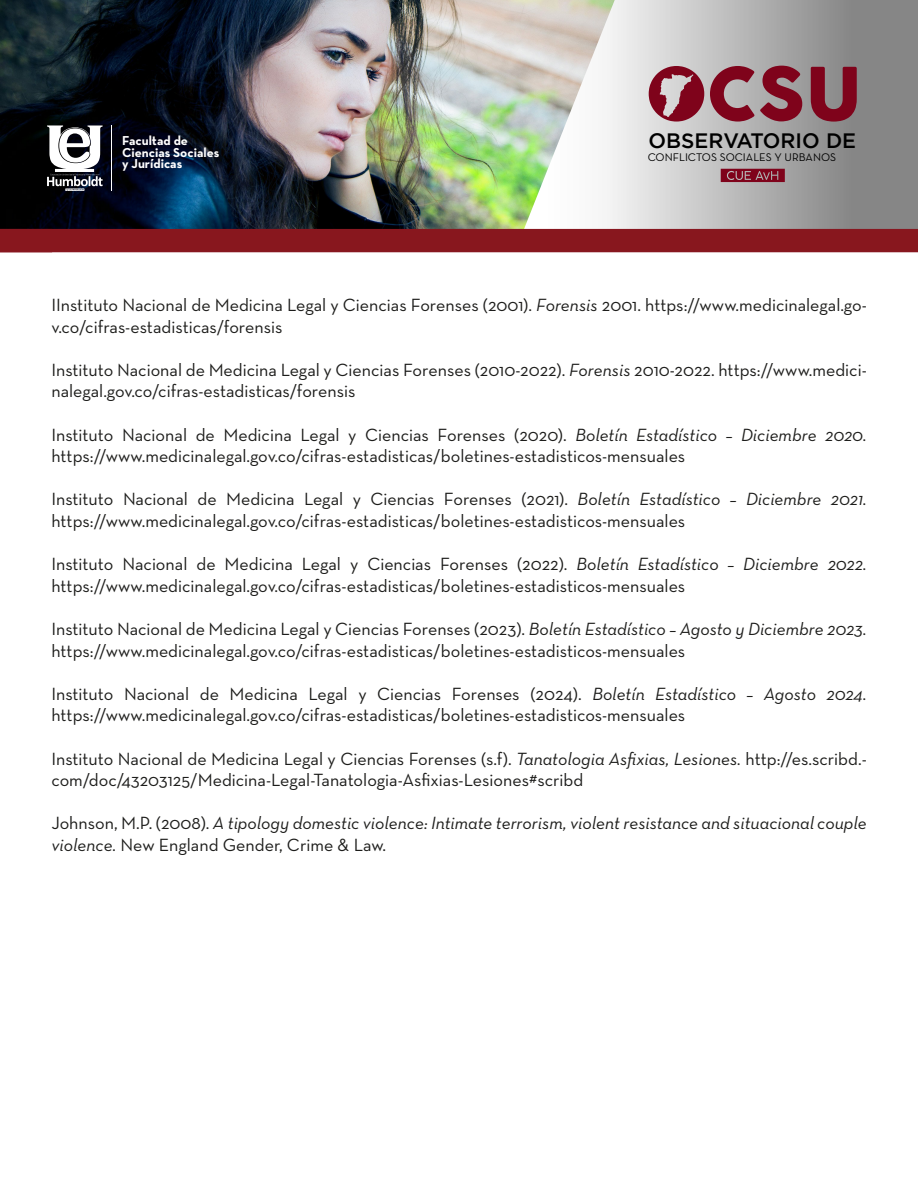
<style>
.page{position:relative;width:918px;height:1188px;background:#fff}
.page>*{position:absolute;margin:0;border:0;box-sizing:border-box;transform-origin:0 0}
.t1{font:500 20.85px "Gotham";color:#000}
.t2{font:18px/21.6px "Neutra Text";color:#1d1d1b}
.t3{font:italic 18px/21.6px "Neutra Text";color:#1d1d1b}
.t4{font:700 13.2px/11.1px "Neutra Text";color:#fff}
.t5{font:11.25px "Neutra Text";color:#000}
.s1{font-style:italic}
.s2{font-style:normal}
</style>
<div class="page">
<img style="left:0;top:0;width:521px;height:229px">
<svg style="left:47px;top:125px;width:56px;height:66px"></svg>
<hr style="left:111px;top:126px;width:1px;height:65px;background:#fff">
<svg style="left:521px;top:0;width:397px;height:229px;background:#bcbdb9"></svg>
<div style="left:0;top:229px;width:918px;height:23px;background:#88171e"></div>
<svg style="left:710px;top:66px;width:92px;height:56px;background:#975562"></svg>
<svg style="left:811px;top:67px;width:46px;height:55px;background:#843645"></svg>
<svg style="left:649px;top:66px;width:55px;height:56px;background:#a45e6c"></svg>
<svg style="left:721px;top:169px;width:64px;height:13px"></svg>
<p class="t4" style="left:122px;top:135px;width:99px">Facultad de<br>Ciencias Sociales y Jurídicas</p>
<p class="t1" style="left:649px;top:129px;width:209px">OBSERVATORIO DE</p>
<p class="t5" style="left:648px;top:151px;width:190px">CONFLICTOS SOCIALES Y URBANOS</p>
<p class="t2" style="left:51px;top:294px;width:817px">IInstituto Nacional de Medicina Legal y Ciencias Forenses (2001). <span class="s1">Forensis</span> 2001. https://www.medicinalegal.go&shy;v.co/cifras-estadisticas/forensis</p>
<p class="t2" style="left:51px;top:359px;width:817px">Instituto Nacional de Medicina Legal y Ciencias Forenses (2010-2022). <span class="s1">Forensis</span> 2010-2022. https://www.medici&shy;nalegal.gov.co/cifras-estadisticas/forensis</p>
<p class="t2" style="left:51px;top:423px;width:817px">Instituto Nacional de Medicina Legal y Ciencias Forenses (2020). <span class="s1">Boletín Estadístico – Diciembre 2020. </span>https://www.medicinalegal.gov.co/cifras-estadisticas/boletines-estadisticos-mensuales</p>
<p class="t2" style="left:51px;top:488px;width:817px">Instituto Nacional de Medicina Legal y Ciencias Forenses (2021). <span class="s1">Boletín Estadístico – Diciembre 2021. </span>https://www.medicinalegal.gov.co/cifras-estadisticas/boletines-estadisticos-mensuales</p>
<p class="t2" style="left:51px;top:553px;width:817px">Instituto Nacional de Medicina Legal y Ciencias Forenses (2022). <span class="s1">Boletín Estadístico – Diciembre 2022. </span>https://www.medicinalegal.gov.co/cifras-estadisticas/boletines-estadisticos-mensuales</p>
<p class="t2" style="left:51px;top:618px;width:817px">Instituto Nacional de Medicina Legal y Ciencias Forenses (2023). <span class="s1">Boletín Estadístico – Agosto y Diciembre 2023. </span>https://www.medicinalegal.gov.co/cifras-estadisticas/boletines-estadisticos-mensuales</p>
<p class="t2" style="left:51px;top:683px;width:817px">Instituto Nacional de Medicina Legal y Ciencias Forenses (2024). <span class="s1">Boletín Estadístico – Agosto 2024. </span>https://www.medicinalegal.gov.co/cifras-estadisticas/boletines-estadisticos-mensuales</p>
<p class="t2" style="left:51px;top:747px;width:817px">Instituto Nacional de Medicina Legal y Ciencias Forenses (s.f). <span class="s1">Tanatologia Asfixias, Lesiones.</span> http://es.scribd.- com/doc/43203125/Medicina-Legal-Tanatologia-Asfixias-Lesiones#scribd</p>
<p class="t3" style="left:51px;top:812px;width:817px"><span class="s2">Johnson, M.P. (2008).</span> A tipology domestic violence: Intimate terrorism, violent resistance and situacional couple violence. <span class="s2">New England Gender, Crime &amp; Law.</span></p>
</div>
